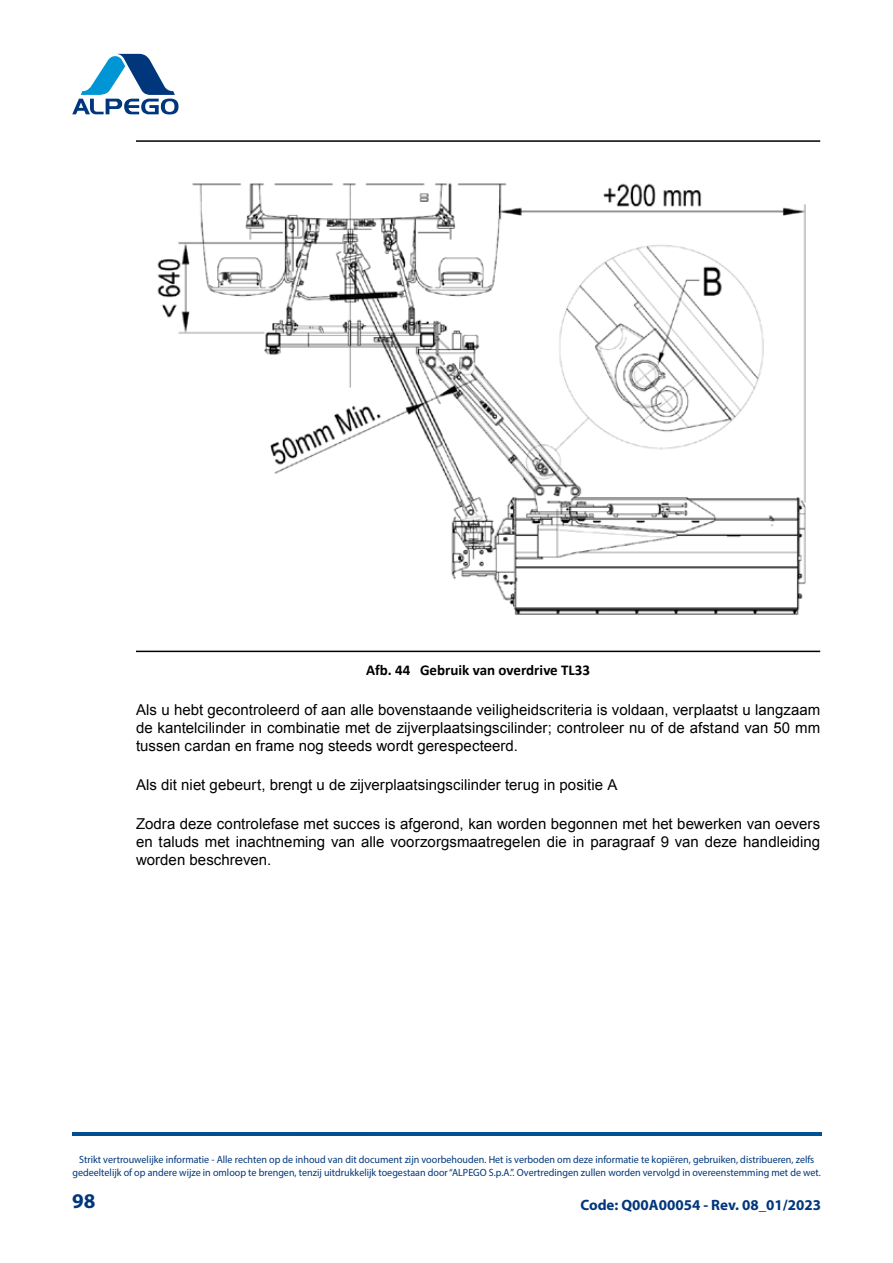
<style>
.page{position:relative;width:893px;height:1263px;background:#fff}
.page>*{position:absolute;margin:0;border:0;box-sizing:border-box;transform-origin:0 0}
.t1{font:700 21px "Myriad Pro";color:#00377c}
.t2{font:15px/18px "Arial";color:#000;text-align:justify}
.t3{font:700 15px "Myriad Pro";color:#00377c}
.t4{font:700 15px "Calibri";color:#000}
.t5{font:10.5px/12.6px "Myriad Variable Concept";color:#00377c;text-align:center;scale:.96 1}
</style>
<div class="page">
<svg style="left:72px;top:54px;width:107px;height:60px"></svg>
<img style="left:72px;top:1133px;width:749px;height:2px">
<hr style="left:136px;top:140px;width:684px;height:2px;background:#000">
<hr style="left:136px;top:651px;width:684px;height:1px;background:#000">
<img style="left:157px;top:183px;width:649px;height:432px">
<p class="t4" style="left:366px;top:660px;width:226px">Afb. 44 Gebruik van overdrive TL33</p>
<p class="t2" style="left:136px;top:700px;width:686px">Als u hebt gecontroleerd of aan alle bovenstaande veiligheidscriteria is voldaan, verplaatst u langzaam de kantelcilinder in combinatie met de zijverplaatsingscilinder; controleer nu of de afstand van 50 mm tussen cardan en frame nog steeds wordt gerespecteerd.</p>
<p class="t2" style="left:136px;top:776px;width:483px">Als dit niet gebeurt, brengt u de zijverplaatsingscilinder terug in positie A</p>
<p class="t2" style="left:136px;top:815px;width:686px">Zodra deze controlefase met succes is afgerond, kan worden begonnen met het bewerken van oevers en taluds met inachtneming van alle voorzorgsmaatregelen die in paragraaf 9 van deze handleiding worden beschreven.</p>
<p class="t5" style="left:72px;top:1153px;width:781px">Strikt vertrouwelijke informatie - Alle rechten op de inhoud van dit document zijn voorbehouden. Het is verboden om deze informatie te kopiëren, gebruiken, distribueren, zelfs gedeeltelijk of op andere wijze in omloop te brengen, tenzij uitdrukkelijk toegestaan door “ALPEGO S.p.A.”. Overtredingen zullen worden vervolgd in overeenstemming met de wet.</p>
<h1 class="t1" style="left:72px;top:1187px;width:25px">98</h1>
<p class="t3" style="left:580px;top:1195px;width:242px">Code: Q00A00054 - Rev. 08_01/2023</p>
</div>
